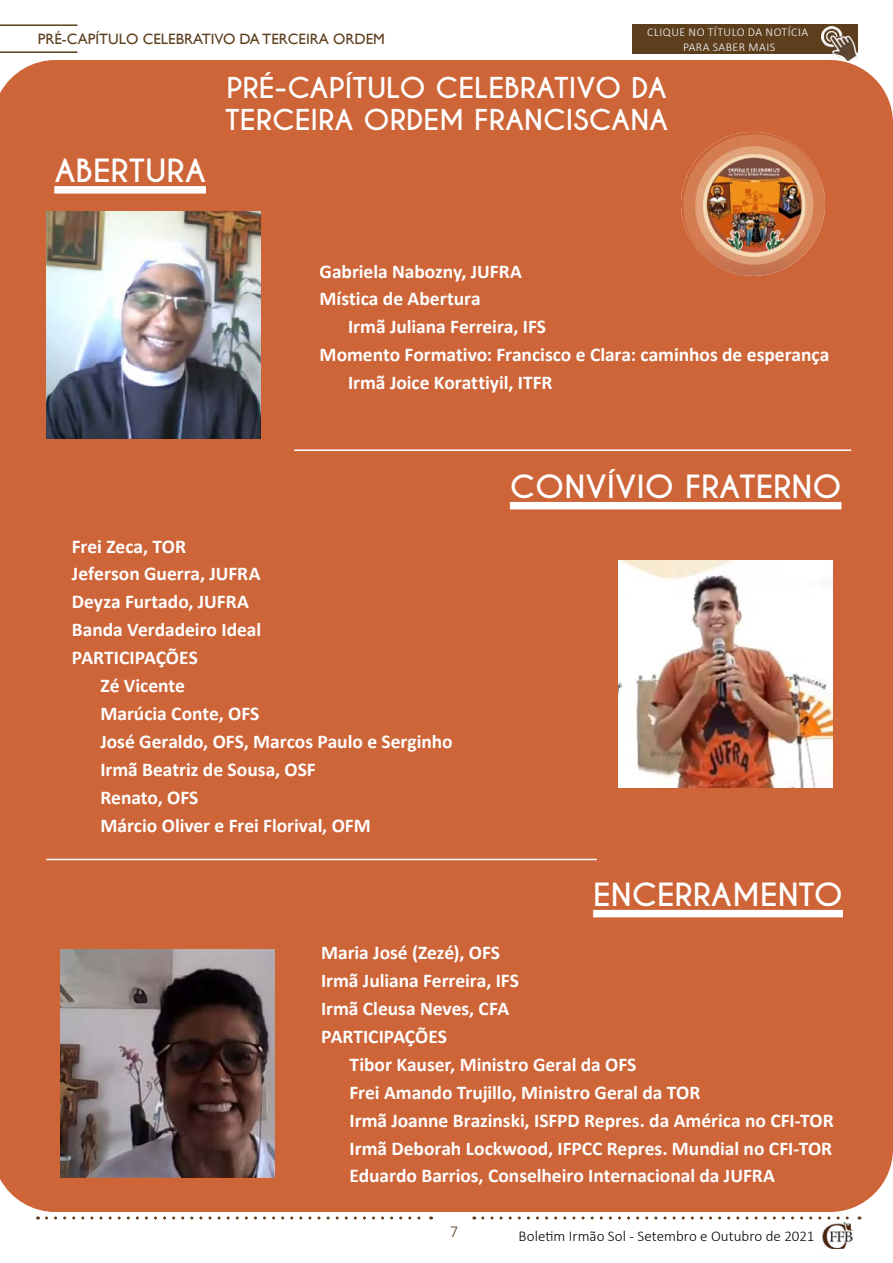
<style>
.page{position:relative;width:893px;height:1263px;background:#fff}
.page>*{position:absolute;margin:0;border:0;box-sizing:border-box;transform-origin:0 0}
.t1{font:700 30px "Caviar Dreams";color:#fff;scale:1.05 1}
.t2{font:700 27px/32.4px "Caviar Dreams";color:#fff;scale:1.05 1}
.t3{font:700 19.5px/27.9px "Calibri";letter-spacing:-.005em;color:#fff}
.t4{font:300 16.5px "Calibri";color:#5d3f1e}
.t5{font:300 15px "Calibri";color:#000}
.t6{font:15px "Gill Sans";color:#5d3f1e}
.t7{font:300 12px/14.4px "Calibri";letter-spacing:.04em;color:#fff;text-align:center}
</style>
<div class="page">
<svg style="left:46px;top:1216px;width:386px;height:3px"></svg>
<svg style="left:483px;top:1216px;width:377px;height:3px"></svg>
<img style="left:822px;top:1222px;width:31px;height:27px">
<div style="left:0;top:60px;width:893px;height:1152px;background:#cd6539"></div>
<div style="left:54px;top:186px;width:152px;height:8px;background:#fff"></div>
<img style="left:46px;top:211px;width:214px;height:227px">
<div style="left:510px;top:502px;width:331px;height:7px;background:#fff"></div>
<img style="left:619px;top:560px;width:214px;height:227px">
<div style="left:593px;top:910px;width:250px;height:7px;background:#fff"></div>
<img style="left:61px;top:950px;width:214px;height:227px">
<hr style="left:294px;top:449px;width:557px;height:2px;background:#fff">
<hr style="left:46px;top:859px;width:551px;height:1px;background:#fff">
<svg style="left:0;top:24px;width:78px;height:29px"></svg>
<div style="left:632px;top:24px;width:226px;height:30px;background:#5d3f1e"></div>
<img style="left:821px;top:27px;width:36px;height:33px">
<img style="left:681px;top:132px;width:144px;height:144px;border-radius:72px">
<p class="t6" style="left:38px;top:30px;width:349px">PRÉ-CAPÍTULO CELEBRATIVO DA TERCEIRA ORDEM</p>
<p class="t7" style="left:647px;top:25px;width:163px">CLIQUE NO TÍTULO DA NOTÍCIA<br>PARA SABER MAIS</p>
<h2 class="t2" style="left:225px;top:72px;width:423px">PRÉ-CAPÍTULO CELEBRATIVO DA<br>TERCEIRA ORDEM FRANCISCANA</h2>
<h1 class="t1" style="left:54px;top:153px;width:146px">ABERTURA</h1>
<p class="t3" style="left:320px;top:257px;width:204px">Gabriela Nabozny, JUFRA<br>Mística de Abertura</p>
<p class="t3" style="left:348px;top:313px;width:199px">Irmã Juliana Ferreira, IFS</p>
<p class="t3" style="left:320px;top:341px;width:511px">Momento Formativo: Francisco e Clara: caminhos de esperança</p>
<p class="t3" style="left:348px;top:368px;width:206px">Irmã Joice Korattiyil, ITFR</p>
<h1 class="t1" style="left:510px;top:469px;width:317px">CONVÍVIO FRATERNO</h1>
<p class="t3" style="left:72px;top:532px;width:116px">Frei Zeca, TOR</p>
<p class="t3" style="left:72px;top:560px;width:190px">Jeferson Guerra, JUFRA</p>
<p class="t3" style="left:72px;top:588px;width:178px">Deyza Furtado, JUFRA</p>
<p class="t3" style="left:72px;top:615px;width:191px">Banda Verdadeiro Ideal</p>
<p class="t3" style="left:72px;top:643px;width:127px">PARTICIPAÇÕES</p>
<p class="t3" style="left:100px;top:671px;width:86px">Zé Vicente</p>
<p class="t3" style="left:100px;top:699px;width:160px">Marúcia Conte, OFS</p>
<p class="t3" style="left:100px;top:727px;width:354px">José Geraldo, OFS, Marcos Paulo e Serginho</p>
<p class="t3" style="left:100px;top:755px;width:217px">Irmã Beatriz de Sousa, OSF</p>
<p class="t3" style="left:100px;top:783px;width:99px">Renato, OFS</p>
<p class="t3" style="left:100px;top:811px;width:272px">Márcio Oliver e Frei Florival, OFM</p>
<h1 class="t1" style="left:593px;top:877px;width:239px">ENCERRAMENTO</h1>
<p class="t3" style="left:321px;top:938px;width:199px">Maria José (Zezé), OFS<br>Irmã Juliana Ferreira, IFS<br>Irmã Cleusa Neves, CFA<br>PARTICIPAÇÕES</p>
<p class="t3" style="left:350px;top:1050px;width:486px">Tibor Kauser, Ministro Geral da OFS<br>Frei Amando Trujillo, Ministro Geral da TOR<br>Irmã Joanne Brazinski, ISFPD Repres. da América no CFI-TOR Irmã Deborah Lockwood, IFPCC Repres. Mundial no CFI-TOR Eduardo Barrios, Conselheiro Internacional da JUFRA</p>
<p class="t4" style="left:450px;top:1221px;width:10px">7</p>
<p class="t5" style="left:519px;top:1227px;width:297px">Boletim Irmão Sol - Setembro e Outubro de 2021</p>
</div>
